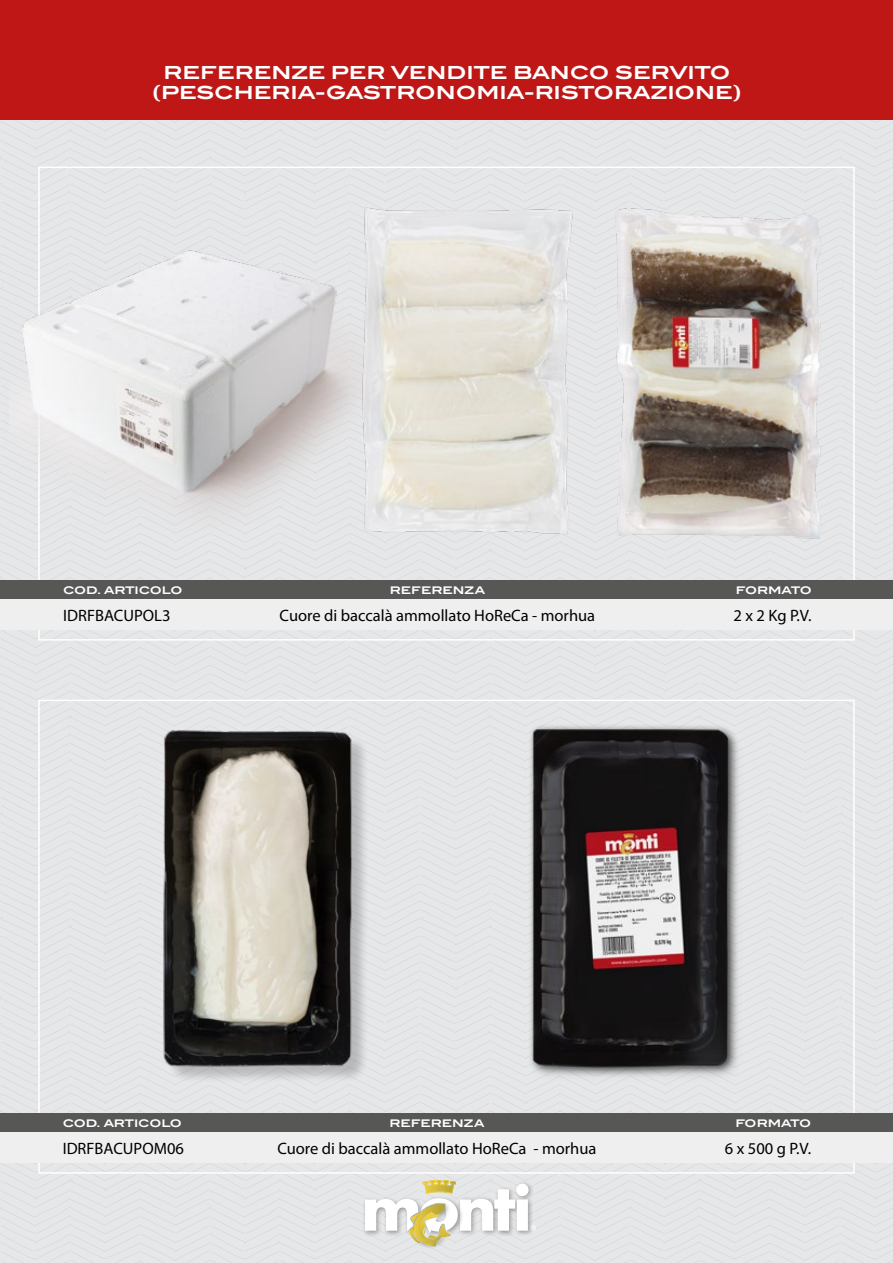
<style>
.page{position:relative;width:893px;height:1263px;background:#e6e7e9}
.page>*{position:absolute;margin:0;border:0;box-sizing:border-box;transform-origin:0 0}
.t1{font:700 18px/19.5px "Blair ITC Std";color:#fff;text-align:center}
.t2{font:16.5px "Myriad Pro";color:#000}
.t3{font:700 10.5px "Blair ITC Std";color:#fff}
.t4{font:700 10.5px "Blair ITC Std";letter-spacing:-.04em;color:#fff}
.t5{font:700 10.5px "Blair ITC Std";letter-spacing:-.035em;color:#fff}
</style>
<div class="page">
<div style="left:0;top:0;width:893px;height:119px;background:#be1716"></div>
<div style="left:0;top:580px;width:893px;height:19px;background:#575756"></div>
<div style="left:0;top:599px;width:893px;height:31px;background:#f0eff0"></div>
<div style="left:0;top:1113px;width:893px;height:19px;background:#575756"></div>
<div style="left:0;top:1132px;width:893px;height:31px;background:#f0eff0"></div>
<img style="left:414px;top:177px;width:429px;height:384px">
<img style="left:10px;top:177px;width:404px;height:384px">
<img style="left:474px;top:700px;width:320px;height:384px">
<img style="left:108px;top:700px;width:302px;height:384px">
<div style="left:362px;top:1196px;width:62px;height:41px;background:#dedee0"></div>
<svg style="left:365px;top:1180px;width:171px;height:67px"></svg>
<p class="t1" style="left:152px;top:63px;width:591px">REFERENZE PER VENDITE BANCO SERVITO (PESCHERIA-GASTRONOMIA-RISTORAZIONE)</p>
<p class="t3" style="left:63px;top:583px;width:121px">COD. ARTICOLO</p>
<p class="t3" style="left:390px;top:583px;width:97px">REFERENZA</p>
<p class="t4" style="left:736px;top:583px;width:77px">FORMATO</p>
<p class="t2" style="left:63px;top:605px;width:109px">IDRFBACUPOL3</p>
<p class="t2" style="left:280px;top:605px;width:317px">Cuore di baccalà ammollato HoReCa - morhua</p>
<p class="t2" style="left:733px;top:605px;width:80px">2 x 2 Kg P.V.</p>
<p class="t3" style="left:63px;top:1116px;width:121px">COD. ARTICOLO</p>
<p class="t3" style="left:389px;top:1116px;width:97px">REFERENZA</p>
<p class="t5" style="left:735px;top:1116px;width:77px">FORMATO</p>
<p class="t2" style="left:63px;top:1138px;width:123px">IDRFBACUPOM06</p>
<p class="t2" style="left:277px;top:1138px;width:321px">Cuore di baccalà ammollato HoReCa - morhua</p>
<p class="t2" style="left:725px;top:1138px;width:88px">6 x 500 g P.V.</p>
</div>
